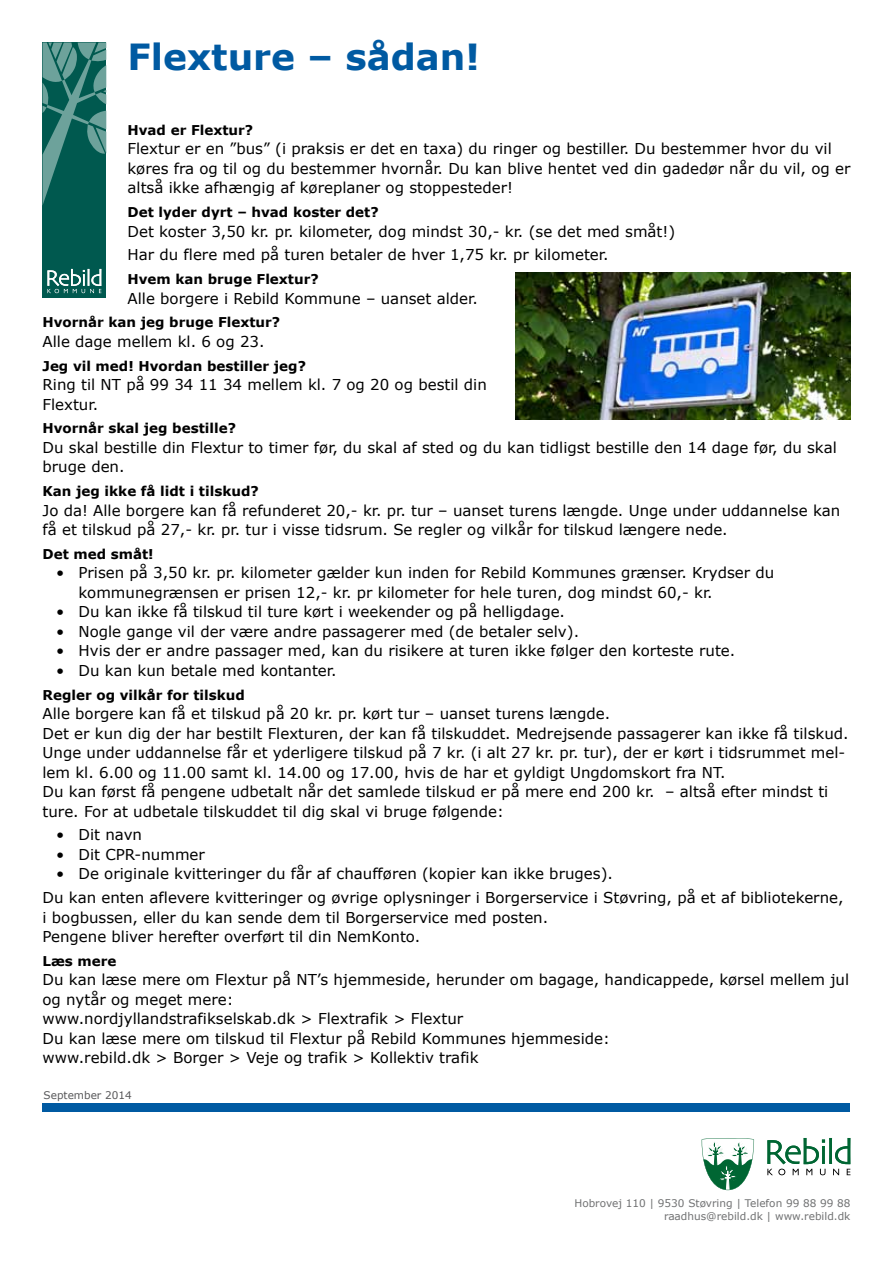
<style>
.page{position:relative;width:893px;height:1263px;background:#fff}
.page>*{position:absolute;margin:0;border:0;box-sizing:border-box;transform-origin:0 0}
.t1{font:700 36px "Verdana";color:#005aa2}
.t2{font:15px/19.5px "Verdana";color:#000}
.t3{font:700 13.5px "Verdana";color:#000}
.t4{font:10.5px/13.5px "Verdana";color:#707172;text-align:right}
.t5{font:10.5px "Verdana";color:#58585a}
</style>
<div class="page">
<div style="left:43px;top:1103px;width:807px;height:8px;background:#005aa2"></div>
<svg style="left:767px;top:1138px;width:83px;height:37px"></svg>
<svg style="left:702px;top:1138px;width:52px;height:52px"></svg>
<div style="left:43px;top:43px;width:63px;height:255px;background:#00594f"></div>
<svg style="left:43px;top:43px;width:63px;height:161px"></svg>
<svg style="left:47px;top:269px;width:54px;height:24px"></svg>
<img style="left:516px;top:272px;width:334px;height:147px">
<h1 class="t1" style="left:128px;top:31px;width:354px">Flexture – sådan!</h1>
<p class="t3" style="left:128px;top:120px;width:127px">Hvad er Flextur?</p>
<p class="t2" style="left:128px;top:139px;width:724px">Flextur er en ”bus” (i praksis er det en taxa) du ringer og bestiller. Du bestemmer hvor du vil køres fra og til og du bestemmer hvornår. Du kan blive hentet ved din gadedør når du vil, og er altså ikke afhængig af køreplaner og stoppesteder!</p>
<p class="t3" style="left:128px;top:203px;width:253px">Det lyder dyrt – hvad koster det?</p>
<p class="t2" style="left:128px;top:219px;width:549px;line-height:23.7px">Det koster 3,50 kr. pr. kilometer, dog mindst 30,- kr. (se det med småt!)<br>Har du flere med på turen betaler de hver 1,75 kr. pr kilometer.</p>
<p class="t3" style="left:128px;top:270px;width:193px">Hvem kan bruge Flextur?</p>
<p class="t2" style="left:128px;top:288px;width:352px">Alle borgere i Rebild Kommune – uanset alder.</p>
<p class="t3" style="left:43px;top:313px;width:239px">Hvornår kan jeg bruge Flextur?</p>
<p class="t2" style="left:43px;top:331px;width:224px">Alle dage mellem kl. 6 og 23.</p>
<p class="t3" style="left:43px;top:356px;width:265px">Jeg vil med! Hvordan bestiller jeg?</p>
<p class="t2" style="left:43px;top:375px;width:446px">Ring til NT på 99 34 11 34 mellem kl. 7 og 20 og bestil din<br>Flextur.</p>
<p class="t3" style="left:43px;top:419px;width:195px">Hvornår skal jeg bestille?</p>
<p class="t2" style="left:43px;top:437px;width:796px">Du skal bestille din Flextur to timer før, du skal af sted og du kan tidligst bestille den 14 dage før, du skal bruge den.</p>
<p class="t3" style="left:43px;top:482px;width:218px">Kan jeg ikke få lidt i tilskud?</p>
<p class="t2" style="left:43px;top:500px;width:799px">Jo da! Alle borgere kan få refunderet 20,- kr. pr. tur – uanset turens længde. Unge under uddannelse kan få et tilskud på 27,- kr. pr. tur i visse tidsrum. Se regler og vilkår for tilskud længere nede.</p>
<p class="t3" style="left:43px;top:544px;width:113px">Det med småt!</p>
<p class="t2" style="left:79px;top:563px;width:697px;text-indent:-22px">• Prisen på 3,50 kr. pr. kilometer gælder kun inden for Rebild Kommunes grænser. Krydser du kommunegrænsen er prisen 12,- kr. pr kilometer for hele turen, dog mindst 60,- kr.</p>
<p class="t2" style="left:56px;top:602px;width:511px">• Du kan ikke få tilskud til ture kørt i weekender og på helligdage.</p>
<p class="t2" style="left:56px;top:621px;width:525px">• Nogle gange vil der være andre passagerer med (de betaler selv).</p>
<p class="t2" style="left:56px;top:641px;width:681px">• Hvis der er andre passager med, kan du risikere at turen ikke følger den korteste rute.</p>
<p class="t2" style="left:56px;top:660px;width:282px">• Du kan kun betale med kontanter.</p>
<p class="t3" style="left:43px;top:685px;width:204px">Regler og vilkår for tilskud</p>
<p class="t2" style="left:43px;top:704px;width:808px">Alle borgere kan få et tilskud på 20 kr. pr. kørt tur – uanset turens længde.<br>Det er kun dig der har bestilt Flexturen, der kan få tilskuddet. Medrejsende passagerer kan ikke få tilskud.<br>Unge under uddannelse får et yderligere tilskud på 7 kr. (i alt 27 kr. pr. tur), der er kørt i tidsrummet mel&shy;lem kl. 6.00 og 11.00 samt kl. 14.00 og 17.00, hvis de har et gyldigt Ungdomskort fra NT.<br>Du kan først få pengene udbetalt når det samlede tilskud er på mere end 200 kr. – altså efter mindst ti ture. For at udbetale tilskuddet til dig skal vi bruge følgende:</p>
<p class="t2" style="left:56px;top:825px;width:88px">• Dit navn</p>
<p class="t2" style="left:56px;top:844px;width:150px">• Dit CPR-nummer</p>
<p class="t2" style="left:43px;top:862px;width:802px;line-height:23.7px;text-indent:14px">• De originale kvitteringer du får af chaufføren (kopier kan ikke bruges).<br>Du kan enten aflevere kvitteringer og øvrige oplysninger i Borgerservice i Støvring, på et af bibliotekerne,</p>
<p class="t2" style="left:43px;top:907px;width:507px">i bogbussen, eller du kan sende dem til Borgerservice med posten.<br>Pengene bliver herefter overført til din NemKonto.</p>
<p class="t3" style="left:43px;top:951px;width:75px">Læs mere</p>
<p class="t2" style="left:43px;top:970px;width:808px">Du kan læse mere om Flextur på NT’s hjemmeside, herunder om bagage, handicappede, kørsel mellem jul og nytår og meget mere:<br>www.nordjyllandstrafikselskab.dk &gt; Flextrafik &gt; Flextur<br>Du kan læse mere om tilskud til Flextur på Rebild Kommunes hjemmeside:<br>www.rebild.dk &gt; Borger &gt; Veje og trafik &gt; Kollektiv trafik</p>
<p class="t5" style="left:44px;top:1088px;width:90px">September 2014</p>
<p class="t4" style="left:574px;top:1196px;width:278px">Hobrovej 110 | 9530 Støvring | Telefon 99 88 99 88 raadhus@rebild.dk | www.rebild.dk</p>
</div>
